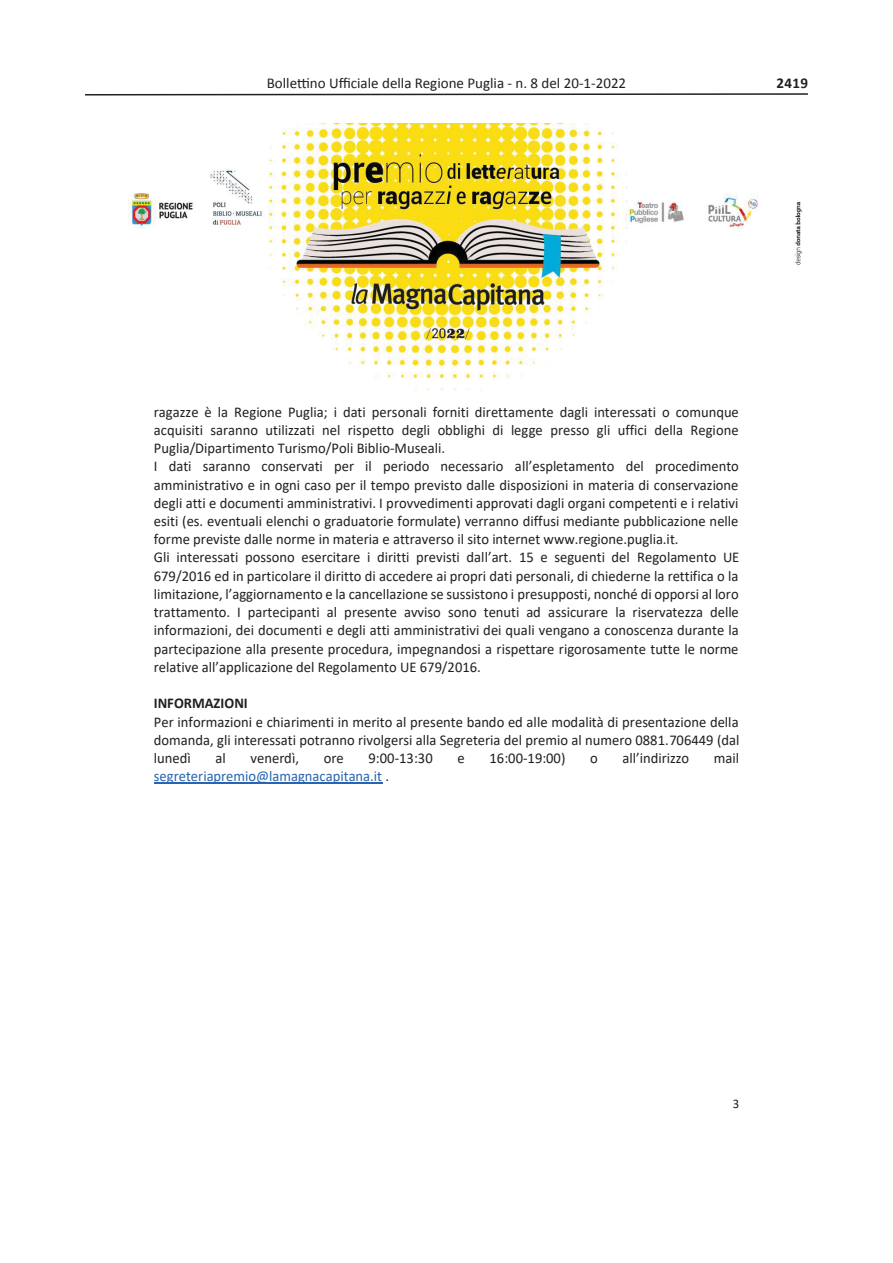
<style>
.page{position:relative;width:893px;height:1263px;background:#fff}
.page>*{position:absolute;margin:0;border:0;box-sizing:border-box;transform-origin:0 0}
.t1{font:15px/18.3px "Calibri";color:#231f20}
.t2{font:15px "Calibri";color:#2864b0}
.t3{font:700 15px "Calibri";color:#231f20}
.t4{font:13.2px "Calibri";color:#231f20}
.s1{font-weight:700}
.s2{color:#231f20}
</style>
<div class="page">
<svg style="left:85px;top:93px;width:723px;height:3px"></svg>
<img style="left:128px;top:124px;width:674px;height:660px">
<hr style="left:154px;top:783px;width:228px;height:1px;background:#2864b0">
<p class="t1" style="left:267px;top:73px;width:361px">Bollettino Ufficiale della Regione Puglia - n. 8 del 20-1-2022</p>
<p class="t3" style="left:777px;top:72px;width:33px">2419</p>
<p class="t1" style="left:154px;top:402px;width:587px">ragazze è la Regione Puglia; i dati personali forniti direttamente dagli interessati o comunque acquisiti saranno utilizzati nel rispetto degli obblighi di legge presso gli uffici della Regione Puglia/Dipartimento Turismo/Poli Biblio-Museali.<br>I dati saranno conservati per il periodo necessario all’espletamento del procedimento amministrativo e in ogni caso per il tempo previsto dalle disposizioni in materia di conservazione degli atti e documenti amministrativi. I provvedimenti approvati dagli organi competenti e i relativi esiti (es. eventuali elenchi o graduatorie formulate) verranno diffusi mediante pubblicazione nelle forme previste dalle norme in materia e attraverso il sito internet www.regione.puglia.it.<br>Gli interessati possono esercitare i diritti previsti dall’art. 15 e seguenti del Regolamento UE 679/2016 ed in particolare il diritto di accedere ai propri dati personali, di chiederne la rettifica o la limitazione, l’aggiornamento e la cancellazione se sussistono i presupposti, nonché di opporsi al loro trattamento. I partecipanti al presente avviso sono tenuti ad assicurare la riservatezza delle informazioni, dei documenti e degli atti amministrativi dei quali vengano a conoscenza durante la partecipazione alla presente procedura, impegnandosi a rispettare rigorosamente tutte le norme relative all’applicazione del Regolamento UE 679/2016.</p>
<p class="t1" style="left:154px;top:694px;width:587px"><span class="s1">INFORMAZIONI<br></span>Per informazioni e chiarimenti in merito al presente bando ed alle modalità di presentazione della domanda, gli interessati potranno rivolgersi alla Segreteria del premio al numero 0881.706449 (dal lunedì</p>
<p class="t1" style="left:215px;top:748px;width:12px">al</p>
<p class="t1" style="left:251px;top:748px;width:50px">venerdì,</p>
<p class="t1" style="left:324px;top:748px;width:22px">ore</p>
<p class="t1" style="left:368px;top:748px;width:66px">9:00-13:30</p>
<p class="t1" style="left:457px;top:748px;width:9px">e</p>
<p class="t1" style="left:489px;top:748px;width:77px">16:00-19:00)</p>
<p class="t1" style="left:590px;top:748px;width:9px">o</p>
<p class="t1" style="left:622px;top:748px;width:68px">all’indirizzo</p>
<p class="t1" style="left:714px;top:748px;width:27px">mail</p>
<p class="t2" style="left:154px;top:766px;width:237px">segreteriapremio@lamagnacapitana.it <span class="s2">.</span></p>
<p class="t4" style="left:733px;top:1094px;width:8px">3</p>
</div>
